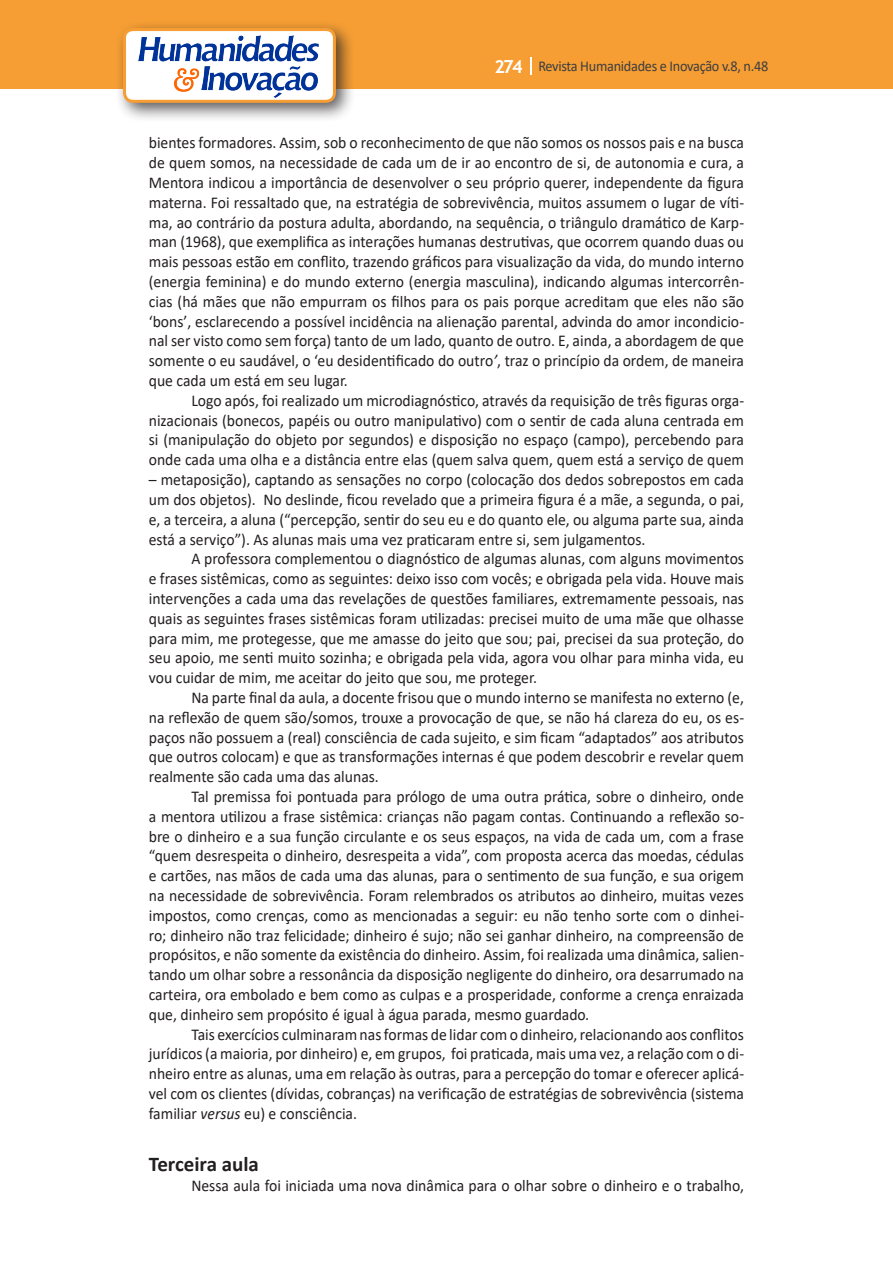
<style>
.page{position:relative;width:893px;height:1263px;background:#fff}
.page>*{position:absolute;margin:0;border:0;box-sizing:border-box;transform-origin:0 0}
.Titulo_2{font:700 21px "Calibri";color:#231f20}
.Texto{font:16.5px/19.8px "Calibri";color:#231f20;text-align:justify;scale:.95 1}
.t1{font:15px "Calibri";letter-spacing:-.02em;color:#3e3e3f;scale:.95 1}
.s1{font-family:"Trebuchet MS";font-weight:700;font-size:18px;color:#fff}
.s2{font-style:italic}
</style>
<div class="page">
<div style="left:0;top:0;width:893px;height:88px;background:#f69e34"></div>
<svg style="left:530px;top:57px;width:2px;height:18px"></svg>
<div style="left:115px;top:20px;width:241px;height:103px;background:#231f20;opacity:.75"></div>
<div style="left:125px;top:30px;width:209px;height:71px;background:#fff;border-radius:9px"></div>
<img style="left:138px;top:35px;width:181px;height:62px">
<div style="left:123px;top:28px;width:213px;height:75px;border:3px solid #f69e34;border-radius:9px"></div>
<p class="t1" style="left:495px;top:56px;width:290px"><span class="s1">274</span> Revista Humanidades e Inovação v.8, n.48</p>
<p class="Texto" style="left:149px;top:133px;width:628px">bientes formadores. Assim, sob o reconhecimento de que não somos os nossos pais e na busca de quem somos, na necessidade de cada um de ir ao encontro de si, de autonomia e cura, a Mentora indicou a importância de desenvolver o seu próprio querer, independente da figura materna. Foi ressaltado que, na estratégia de sobrevivência, muitos assumem o lugar de víti&shy;ma, ao contrário da postura adulta, abordando, na sequência, o triângulo dramático de Karp&shy;man (1968), que exemplifica as interações humanas destrutivas, que ocorrem quando duas ou mais pessoas estão em conflito, trazendo gráficos para visualização da vida, do mundo interno (energia feminina) e do mundo externo (energia masculina), indicando algumas intercorrên&shy;cias (há mães que não empurram os filhos para os pais porque acreditam que eles não são ‘bons’, esclarecendo a possível incidência na alienação parental, advinda do amor incondicio&shy;nal ser visto como sem força) tanto de um lado, quanto de outro. E, ainda, a abordagem de que somente o eu saudável, o ‘eu desidentificado do outro<span class="s2">’</span>, traz o princípio da ordem, de maneira que cada um está em seu lugar.</p>
<p class="Texto" style="left:149px;top:390px;width:628px;text-indent:43px">Logo após, foi realizado um microdiagnóstico, através da requisição de três figuras orga&shy;nizacionais (bonecos, papéis ou outro manipulativo) com o sentir de cada aluna centrada em si (manipulação do objeto por segundos) e disposição no espaço (campo), percebendo para onde cada uma olha e a distância entre elas (quem salva quem, quem está a serviço de quem</p>
<p class="Texto" style="left:149px;top:469px;width:628px">– metaposição), captando as sensações no corpo (colocação dos dedos sobrepostos em cada um dos objetos). No deslinde, ficou revelado que a primeira figura é a mãe, a segunda, o pai, e, a terceira, a aluna (“percepção, sentir do seu eu e do quanto ele, ou alguma parte sua, ainda está a serviço”). As alunas mais uma vez praticaram entre si, sem julgamentos.</p>
<p class="Texto" style="left:149px;top:548px;width:628px;text-indent:43px">A professora complementou o diagnóstico de algumas alunas, com alguns movimentos e frases sistêmicas, como as seguintes: deixo isso com vocês; e obrigada pela vida. Houve mais intervenções a cada uma das revelações de questões familiares, extremamente pessoais, nas quais as seguintes frases sistêmicas foram utilizadas: precisei muito de uma mãe que olhasse para mim, me protegesse, que me amasse do jeito que sou; pai, precisei da sua proteção, do seu apoio, me senti muito sozinha; e obrigada pela vida, agora vou olhar para minha vida, eu vou cuidar de mim, me aceitar do jeito que sou, me proteger.</p>
<p class="Texto" style="left:149px;top:687px;width:628px;text-indent:43px">Na parte final da aula, a docente frisou que o mundo interno se manifesta no externo (e, na reflexão de quem são/somos, trouxe a provocação de que, se não há clareza do eu, os es&shy;paços não possuem a (real) consciência de cada sujeito, e sim ficam “adaptados” aos atributos que outros colocam) e que as transformações internas é que podem descobrir e revelar quem realmente são cada uma das alunas.</p>
<p class="Texto" style="left:149px;top:786px;width:628px;text-indent:43px">Tal premissa foi pontuada para prólogo de uma outra prática, sobre o dinheiro, onde a mentora utilizou a frase sistêmica: crianças não pagam contas. Continuando a reflexão so&shy;bre o dinheiro e a sua função circulante e os seus espaços, na vida de cada um, com a frase “quem desrespeita o dinheiro, desrespeita a vida”, com proposta acerca das moedas, cédulas e cartões, nas mãos de cada uma das alunas, para o sentimento de sua função, e sua origem na necessidade de sobrevivência. Foram relembrados os atributos ao dinheiro, muitas vezes impostos, como crenças, como as mencionadas a seguir: eu não tenho sorte com o dinhei&shy;ro; dinheiro não traz felicidade; dinheiro é sujo; não sei ganhar dinheiro, na compreensão de propósitos, e não somente da existência do dinheiro. Assim, foi realizada uma dinâmica, salien&shy;tando um olhar sobre a ressonância da disposição negligente do dinheiro, ora desarrumado na carteira, ora embolado e bem como as culpas e a prosperidade, conforme a crença enraizada que, dinheiro sem propósito é igual à água parada, mesmo guardado<span class="s2">.</span></p>
<p class="Texto" style="left:149px;top:1024px;width:628px;text-indent:43px">Tais exercícios culminaram nas formas de lidar com o dinheiro, relacionando aos conflitos jurídicos (a maioria, por dinheiro) e, em grupos, foi praticada, mais uma vez, a relação com o di&shy;nheiro entre as alunas, uma em relação às outras, para a percepção do tomar e oferecer aplicá&shy;vel com os clientes (dívidas, cobranças) na verificação de estratégias de sobrevivência (sistema familiar <span class="s2">versus</span> eu) e consciência.</p>
<p class="Titulo_2" style="left:149px;top:1149px;width:112px">Terceira aula</p>
<p class="Texto" style="left:191px;top:1175px;width:583px">Nessa aula foi iniciada uma nova dinâmica para o olhar sobre o dinheiro e o trabalho,</p>
</div>
